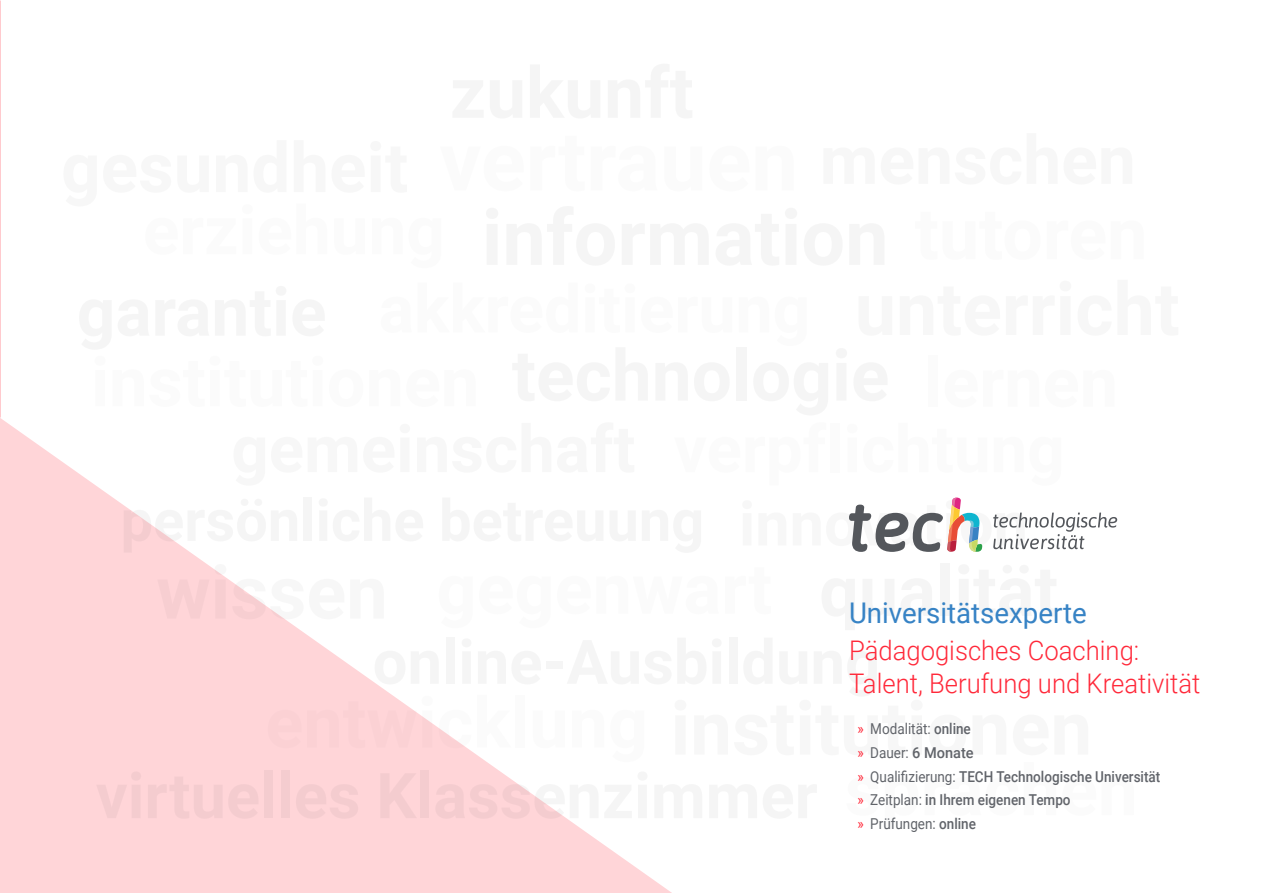
<style>
.page{position:relative;width:1263px;height:893px;background:#fff}
.page>*{position:absolute;margin:0;border:0;box-sizing:border-box;transform-origin:0 0}
.t1{font:28.5px "Roboto";color:#3783c5}
.t2{font:300 27px/33px "Roboto";color:#ff293a;scale:.95 1}
.t3{font:500 15px/23.7px "Roboto";color:#61646a;scale:.9 1}
.s1{font-weight:400;color:#ff293a}
.s2{font-weight:400}
</style>
<div class="page">
<div style="left:736px;top:347px;width:10px;height:54px;background:#f5f5f5"></div>
<div style="left:928px;top:355px;width:10px;height:52px;background:#fbfbfb"></div>
<div style="left:830px;top:423px;width:9px;height:49px;background:#fbfbfb"></div>
<div style="left:940px;top:563px;width:10px;height:53px;background:#f5f5f5"></div>
<div style="left:729px;top:638px;width:8px;height:46px;background:#f5f5f5"></div>
<svg style="left:0;top:418px;width:672px;height:475px;fill:#ffdadd"></svg>
<svg style="left:849px;top:498px;width:268px;height:54px"></svg>
<h1 class="t1" style="left:849px;top:593px;width:239px">Universitätsexperte</h1>
<h2 class="t2" style="left:849px;top:633px;width:371px">Pädagogisches Coaching:<br>Talent, Berufung und Kreativität</h2>
<p class="t3" style="left:857px;top:716px;width:338px"><span class="s1">»</span> <span class="s2">Modalität:</span> online<br><span class="s1">»</span> <span class="s2">Dauer:</span> 6 Monate<br><span class="s1">»</span> <span class="s2">Qualifizierung:</span> TECH Technologische Universität <span class="s1">»</span> <span class="s2">Zeitplan:</span> in Ihrem eigenen Tempo<br><span class="s1">»</span> <span class="s2">Prüfungen:</span> online</p>
</div>
